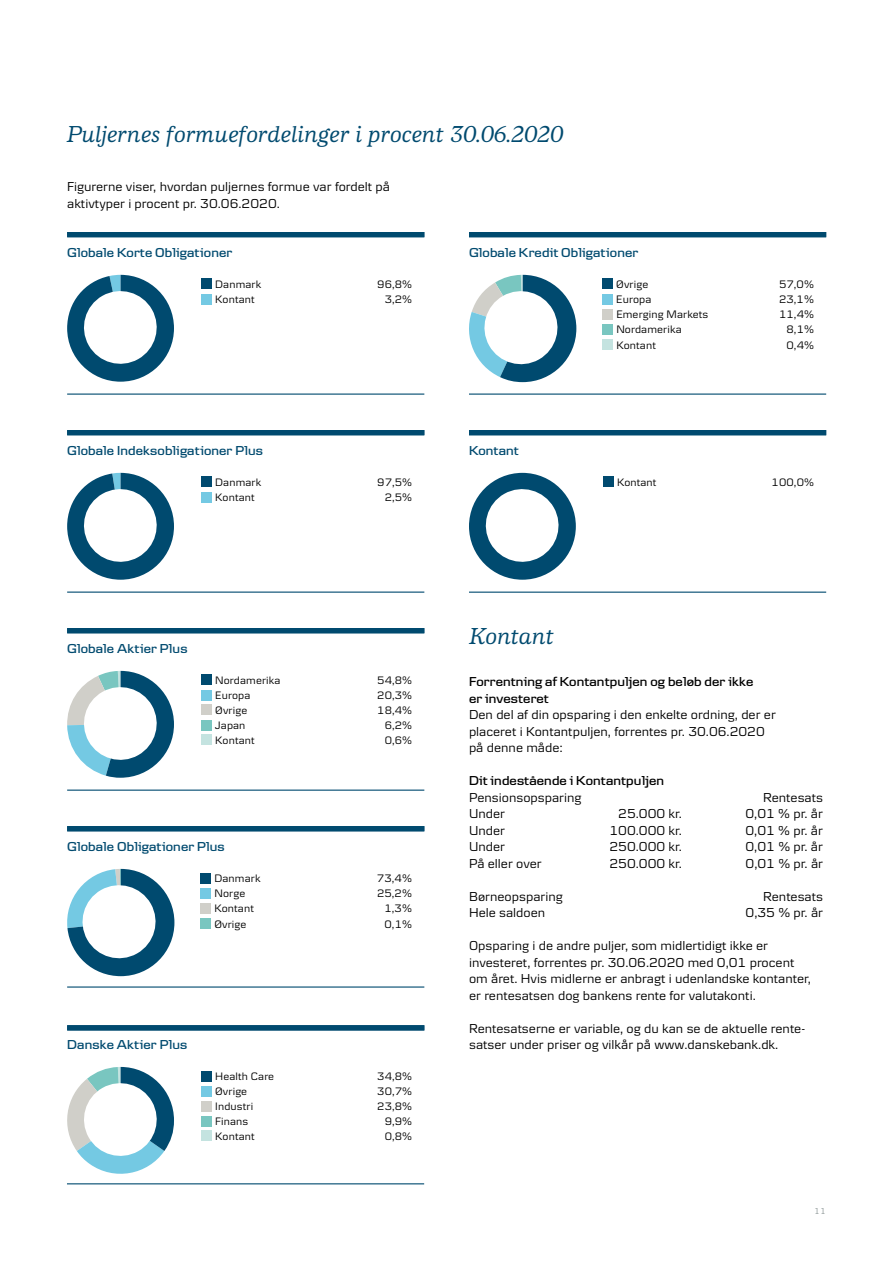
<style>
.page{position:relative;width:893px;height:1263px;background:#fff}
.page>*{position:absolute;margin:0;border:0;box-sizing:border-box;transform-origin:0 0}
.t1{font:italic 500 24px "Danske Human";color:#004a6f}
.t2{font:13.5px/16.5px "Danske Textv 2";color:#000}
.t3{font:600 13.5px "Danske Headline";letter-spacing:.01em;color:#004a6f}
.t4{font:600 13.5px/16.5px "Danske Headline";letter-spacing:.01em;color:#000}
.t5{font:11.25px "Danske Textv 2";letter-spacing:.01em;color:#000}
.t6{font:9px "Danske Text";color:#939c9c}
</style>
<div class="page">
<div style="left:201px;top:294px;width:11px;height:10px;background:#74c9e3"></div>
<div style="left:201px;top:279px;width:11px;height:10px;background:#004a6f"></div>
<svg style="left:67px;top:275px;width:107px;height:107px"></svg>
<hr style="left:67px;top:393px;width:357px;height:2px;background:#004a6f">
<div style="left:67px;top:232px;width:357px;height:5px;background:#004a6f"></div>
<div style="left:602px;top:294px;width:11px;height:11px;background:#74c9e3"></div>
<div style="left:602px;top:279px;width:11px;height:10px;background:#004a6f"></div>
<div style="left:602px;top:309px;width:11px;height:10px;background:#d0cfc9"></div>
<div style="left:602px;top:324px;width:11px;height:11px;background:#79c6c0"></div>
<div style="left:602px;top:339px;width:11px;height:10px;background:#c4e3e0"></div>
<svg style="left:469px;top:275px;width:107px;height:107px"></svg>
<hr style="left:469px;top:393px;width:357px;height:2px;background:#004a6f">
<div style="left:469px;top:232px;width:357px;height:5px;background:#004a6f"></div>
<div style="left:201px;top:492px;width:11px;height:10px;background:#74c9e3"></div>
<div style="left:201px;top:477px;width:11px;height:10px;background:#004a6f"></div>
<svg style="left:67px;top:473px;width:107px;height:107px"></svg>
<hr style="left:67px;top:591px;width:357px;height:2px;background:#004a6f">
<div style="left:67px;top:430px;width:357px;height:5px;background:#004a6f"></div>
<div style="left:469px;top:473px;width:107px;height:107px;background:#004a6f;border-radius:53px"></div>
<div style="left:603px;top:477px;width:10px;height:10px;background:#004a6f"></div>
<svg style="left:481px;top:484px;width:83px;height:83px"></svg>
<hr style="left:469px;top:592px;width:357px;height:1px;background:#004a6f">
<div style="left:469px;top:430px;width:357px;height:5px;background:#004a6f"></div>
<div style="left:201px;top:690px;width:11px;height:10px;background:#74c9e3"></div>
<div style="left:201px;top:675px;width:11px;height:10px;background:#004a6f"></div>
<div style="left:201px;top:705px;width:11px;height:10px;background:#d0cfc9"></div>
<div style="left:201px;top:720px;width:11px;height:10px;background:#79c6c0"></div>
<div style="left:201px;top:734px;width:11px;height:11px;background:#c4e3e0"></div>
<svg style="left:67px;top:671px;width:107px;height:107px"></svg>
<hr style="left:67px;top:789px;width:357px;height:2px;background:#004a6f">
<div style="left:67px;top:628px;width:357px;height:5px;background:#004a6f"></div>
<div style="left:200px;top:888px;width:11px;height:11px;background:#74c9e3"></div>
<div style="left:200px;top:873px;width:11px;height:10px;background:#004a6f"></div>
<div style="left:200px;top:903px;width:11px;height:10px;background:#d0cfc9"></div>
<div style="left:200px;top:918px;width:11px;height:10px;background:#79c6c0"></div>
<svg style="left:67px;top:869px;width:107px;height:107px"></svg>
<hr style="left:67px;top:986px;width:357px;height:1px;background:#004a6f">
<div style="left:67px;top:826px;width:357px;height:5px;background:#004a6f"></div>
<div style="left:201px;top:1086px;width:11px;height:10px;background:#74c9e3"></div>
<div style="left:201px;top:1071px;width:11px;height:10px;background:#004a6f"></div>
<div style="left:201px;top:1101px;width:11px;height:10px;background:#d0cfc9"></div>
<div style="left:201px;top:1116px;width:11px;height:10px;background:#79c6c0"></div>
<div style="left:201px;top:1130px;width:11px;height:11px;background:#c4e3e0"></div>
<svg style="left:67px;top:1067px;width:107px;height:107px"></svg>
<div style="left:67px;top:1025px;width:357px;height:5px;background:#004a6f"></div>
<hr style="left:67px;top:1183px;width:357px;height:1px;background:#004a6f">
<h1 class="t1" style="left:67px;top:121px;width:498px">Puljernes formuefordelinger i procent 30.06.2020</h1>
<p class="t2" style="left:67px;top:178px;width:324px">Figurerne viser, hvordan puljernes formue var fordelt på aktivtyper i procent pr. 30.06.2020.</p>
<p class="t3" style="left:67px;top:245px;width:167px">Globale Korte Obligationer</p>
<p class="t5" style="left:215px;top:278px;width:47px">Danmark</p>
<p class="t5" style="left:377px;top:278px;width:36px">96,8%</p>
<p class="t5" style="left:215px;top:293px;width:41px">Kontant</p>
<p class="t5" style="left:385px;top:293px;width:29px">3,2%</p>
<p class="t3" style="left:67px;top:443px;width:197px">Globale Indeksobligationer Plus</p>
<p class="t5" style="left:215px;top:476px;width:47px">Danmark</p>
<p class="t5" style="left:377px;top:476px;width:36px">97,5%</p>
<p class="t5" style="left:215px;top:491px;width:41px">Kontant</p>
<p class="t5" style="left:385px;top:491px;width:29px">2,5%</p>
<p class="t3" style="left:67px;top:641px;width:122px">Globale Aktier Plus</p>
<p class="t5" style="left:215px;top:674px;width:67px">Nordamerika</p>
<p class="t5" style="left:377px;top:674px;width:36px">54,8%</p>
<p class="t5" style="left:215px;top:689px;width:37px">Europa</p>
<p class="t5" style="left:377px;top:689px;width:36px">20,3%</p>
<p class="t5" style="left:215px;top:704px;width:33px">Øvrige</p>
<p class="t5" style="left:377px;top:704px;width:36px">18,4%</p>
<p class="t5" style="left:215px;top:719px;width:32px">Japan</p>
<p class="t5" style="left:385px;top:719px;width:29px">6,2%</p>
<p class="t5" style="left:215px;top:734px;width:41px">Kontant</p>
<p class="t5" style="left:385px;top:734px;width:29px">0,6%</p>
<p class="t3" style="left:67px;top:839px;width:159px">Globale Obligationer Plus</p>
<p class="t5" style="left:214px;top:872px;width:48px">Danmark</p>
<p class="t5" style="left:377px;top:872px;width:37px">73,4%</p>
<p class="t5" style="left:214px;top:887px;width:32px">Norge</p>
<p class="t5" style="left:377px;top:887px;width:37px">25,2%</p>
<p class="t5" style="left:214px;top:902px;width:41px">Kontant</p>
<p class="t5" style="left:384px;top:902px;width:29px">1,3%</p>
<p class="t5" style="left:214px;top:917px;width:34px">Øvrige</p>
<p class="t5" style="left:384px;top:917px;width:29px">0,1%</p>
<p class="t3" style="left:67px;top:1037px;width:122px">Danske Aktier Plus</p>
<p class="t5" style="left:215px;top:1070px;width:60px">Health Care</p>
<p class="t5" style="left:377px;top:1070px;width:36px">34,8%</p>
<p class="t5" style="left:215px;top:1085px;width:33px">Øvrige</p>
<p class="t5" style="left:377px;top:1085px;width:36px">30,7%</p>
<p class="t5" style="left:215px;top:1100px;width:39px">Industri</p>
<p class="t5" style="left:377px;top:1100px;width:36px">23,8%</p>
<p class="t5" style="left:215px;top:1115px;width:34px">Finans</p>
<p class="t5" style="left:385px;top:1115px;width:29px">9,9%</p>
<p class="t5" style="left:215px;top:1130px;width:41px">Kontant</p>
<p class="t5" style="left:385px;top:1130px;width:29px">0,8%</p>
<p class="t3" style="left:469px;top:245px;width:171px">Globale Kredit Obligationer</p>
<p class="t3" style="left:469px;top:443px;width:51px">Kontant</p>
<p class="t5" style="left:616px;top:278px;width:34px">Øvrige</p>
<p class="t5" style="left:779px;top:278px;width:37px">57,0%</p>
<p class="t5" style="left:616px;top:293px;width:37px">Europa</p>
<p class="t5" style="left:779px;top:293px;width:37px">23,1%</p>
<p class="t5" style="left:616px;top:308px;width:93px">Emerging Markets</p>
<p class="t5" style="left:779px;top:308px;width:37px">11,4%</p>
<p class="t5" style="left:616px;top:323px;width:67px">Nordamerika</p>
<p class="t5" style="left:786px;top:323px;width:29px">8,1%</p>
<p class="t5" style="left:616px;top:338px;width:41px">Kontant</p>
<p class="t5" style="left:786px;top:338px;width:29px">0,4%</p>
<p class="t5" style="left:617px;top:476px;width:41px">Kontant</p>
<p class="t5" style="left:772px;top:476px;width:44px">100,0%</p>
<h1 class="t1" style="left:469px;top:622px;width:87px">Kontant</h1>
<p class="t4" style="left:469px;top:673px;width:286px">Forrentning af Kontantpuljen og beløb der ikke er investeret</p>
<p class="t2" style="left:469px;top:706px;width:308px">Den del af din opsparing i den enkelte ordning, der er placeret i Kontantpuljen, forrentes pr. 30.06.2020 på denne måde:</p>
<p class="t4" style="left:469px;top:772px;width:197px">Dit indestående i Kontantpuljen</p>
<p class="t2" style="left:469px;top:789px;width:114px">Pensionsopsparing</p>
<p class="t2" style="left:763px;top:789px;width:61px">Rentesats</p>
<p class="t2" style="left:469px;top:805px;width:38px">Under</p>
<p class="t2" style="left:618px;top:805px;width:65px">25.000 kr.</p>
<p class="t2" style="left:745px;top:805px;width:79px">0,01 % pr. år</p>
<p class="t2" style="left:469px;top:822px;width:38px">Under</p>
<p class="t2" style="left:609px;top:822px;width:74px">100.000 kr.</p>
<p class="t2" style="left:745px;top:822px;width:79px">0,01 % pr. år</p>
<p class="t2" style="left:469px;top:838px;width:38px">Under</p>
<p class="t2" style="left:609px;top:838px;width:74px">250.000 kr.</p>
<p class="t2" style="left:745px;top:838px;width:79px">0,01 % pr. år</p>
<p class="t2" style="left:469px;top:855px;width:74px">På eller over</p>
<p class="t2" style="left:609px;top:855px;width:74px">250.000 kr.</p>
<p class="t2" style="left:745px;top:855px;width:79px">0,01 % pr. år</p>
<p class="t2" style="left:469px;top:888px;width:95px">Børneopsparing</p>
<p class="t2" style="left:763px;top:888px;width:61px">Rentesats</p>
<p class="t2" style="left:469px;top:904px;width:78px">Hele saldoen</p>
<p class="t2" style="left:745px;top:904px;width:79px">0,35 % pr. år</p>
<p class="t2" style="left:469px;top:937px;width:343px">Opsparing i de andre puljer, som midlertidigt ikke er investeret, forrentes pr. 30.06.2020 med 0,01 procent om året. Hvis midlerne er anbragt i udenlandske kontanter, er rentesatsen dog bankens rente for valutakonti.</p>
<p class="t2" style="left:469px;top:1019px;width:338px">Rentesatserne er variable, og du kan se de aktuelle rente&shy;satser under priser og vilkår på www.danskebank.dk.</p>
<p class="t6" style="left:814px;top:1206px;width:13px">11</p>
</div>
